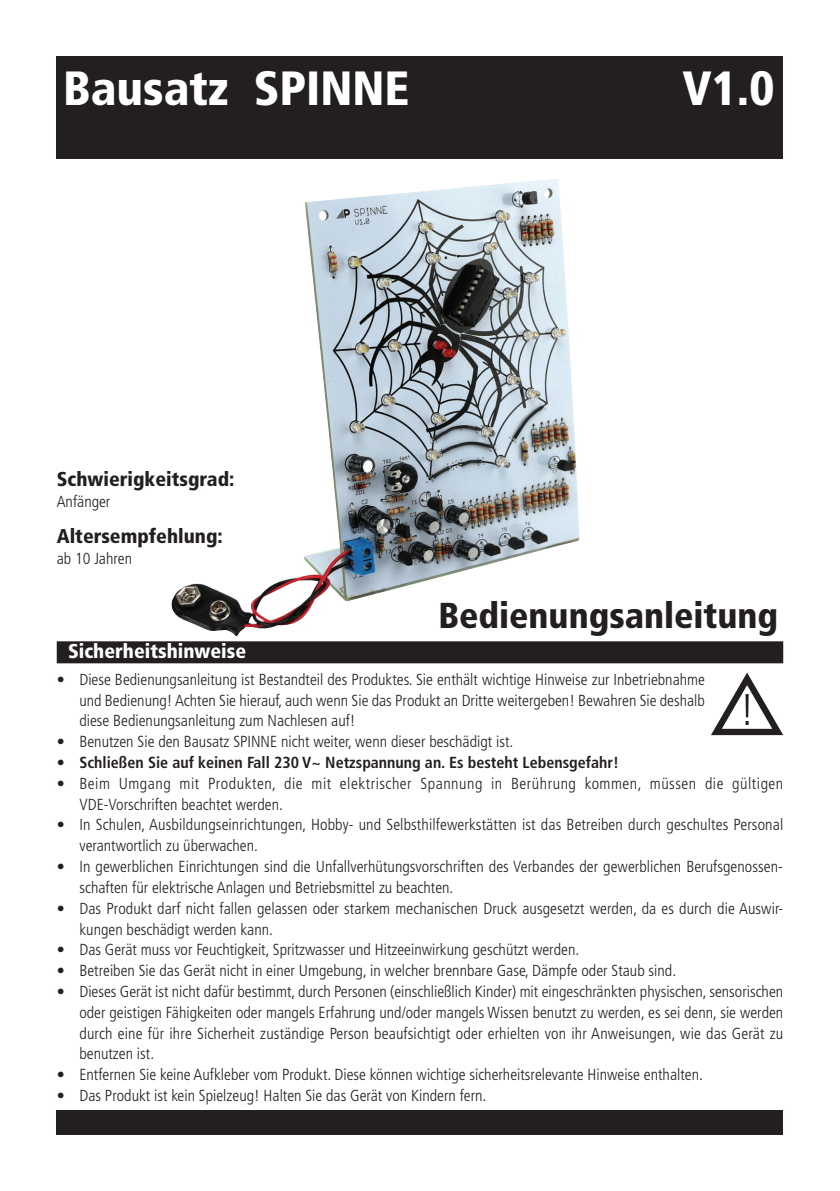
<style>
.page{position:relative;width:840px;height:1191px;background:#fff}
.page>*{position:absolute;margin:0;border:0;box-sizing:border-box;transform-origin:0 0}
.t1{font:900 condensed 48px "Frutiger LT Pro";color:#fff}
.t2{font:900 condensed 36px "Frutiger LT Pro";color:#231f20}
.t3{font:900 condensed 20px "Frutiger LT Pro";color:#231f20}
.t4{font:900 condensed 20px "Frutiger LT Pro";color:#fff}
.t5{font:300 condensed 16px/20.8px "Frutiger LT Pro";color:#231f20}
.t6{font:300 condensed 16px/20.8px "Frutiger LT Pro";letter-spacing:.03em;color:#231f20}
.t7{font:700 condensed 16px "Frutiger LT Pro";color:#231f20}
</style>
<div class="page">
<div style="left:57px;top:57px;width:725px;height:102px;background:#231f20"></div>
<div style="left:57px;top:1110px;width:725px;height:24px;background:#231f20"></div>
<div style="left:57px;top:641px;width:725px;height:22px;background:#231f20"></div>
<svg style="left:711px;top:672px;width:72px;height:64px"></svg>
<img style="left:171px;top:179px;width:408px;height:457px">
<h1 class="t1" style="left:63px;top:59px;width:347px">Bausatz SPINNE</h1>
<h1 class="t1" style="left:682px;top:59px;width:93px">V1.0</h1>
<p class="t3" style="left:57px;top:467px;width:179px">Schwierigkeitsgrad:</p>
<p class="t5" style="left:57px;top:491px;width:55px">Anfänger</p>
<p class="t3" style="left:57px;top:524px;width:167px">Altersempfehlung:</p>
<p class="t5" style="left:57px;top:548px;width:77px">ab 10 Jahren</p>
<h2 class="t2" style="left:438px;top:594px;width:341px">Bedienungsanleitung</h2>
<p class="t4" style="left:68px;top:639px;width:179px">Sicherheitshinweise</p>
<p class="t5" style="left:79px;top:669px;width:626px;text-align:justify;text-indent:-23px">• Diese Bedienungsanleitung ist Bestandteil des Produktes. Sie enthält wichtige Hinweise zur Inbetriebnahme und Bedienung! Achten Sie hierauf, auch wenn Sie das Produkt an Dritte weitergeben! Bewahren Sie deshalb diese Bedienungsanleitung zum Nachlesen auf!</p>
<p class="t5" style="left:57px;top:731px;width:458px">• Benutzen Sie den Bausatz SPINNE nicht weiter, wenn dieser beschädigt ist.</p>
<p class="t7" style="left:57px;top:753px;width:563px">• Schließen Sie auf keinen Fall 230 V~ Netzspannung an. Es besteht Lebensgefahr!</p>
<p class="t6" style="left:79px;top:773px;width:705px;text-indent:-23px">• Beim Umgang mit Produkten, die mit elektrischer Spannung in Berührung kommen, müssen die gültigen<br>VDE-Vorschriften beachtet werden.</p>
<p class="t5" style="left:79px;top:814px;width:705px;text-indent:-23px">• In Schulen, Ausbildungseinrichtungen, Hobby- und Selbsthilfewerkstätten ist das Betreiben durch geschultes Personal verantwortlich zu überwachen.</p>
<p class="t5" style="left:79px;top:856px;width:704px;text-indent:-23px">• In gewerblichen Einrichtungen sind die Unfallverhütungsvorschriften des Verbandes der gewerblichen Berufsgenossen&shy;schaften für elektrische Anlagen und Betriebsmittel zu beachten.</p>
<p class="t5" style="left:79px;top:898px;width:704px;text-indent:-23px">• Das Produkt darf nicht fallen gelassen oder starkem mechanischen Druck ausgesetzt werden, da es durch die Auswir&shy;kungen beschädigt werden kann.</p>
<p class="t5" style="left:57px;top:939px;width:523px">• Das Gerät muss vor Feuchtigkeit, Spritzwasser und Hitzeeinwirkung geschützt werden.</p>
<p class="t5" style="left:57px;top:960px;width:620px">• Betreiben Sie das Gerät nicht in einer Umgebung, in welcher brennbare Gase, Dämpfe oder Staub sind.</p>
<p class="t5" style="left:79px;top:981px;width:705px;text-align:justify;text-indent:-23px">• Dieses Gerät ist nicht dafür bestimmt, durch Personen (einschließlich Kinder) mit eingeschränkten physischen, sensorischen oder geistigen Fähigkeiten oder mangels Erfahrung und/oder mangels Wissen benutzt zu werden, es sei denn, sie werden durch eine für ihre Sicherheit zuständige Person beaufsichtigt oder erhielten von ihr Anweisungen, wie das Gerät zu benutzen ist.</p>
<p class="t5" style="left:57px;top:1064px;width:647px">• Entfernen Sie keine Aufkleber vom Produkt. Diese können wichtige sicherheitsrelevante Hinweise enthalten.</p>
<p class="t5" style="left:57px;top:1085px;width:431px">• Das Produkt ist kein Spielzeug! Halten Sie das Gerät von Kindern fern.</p>
</div>
